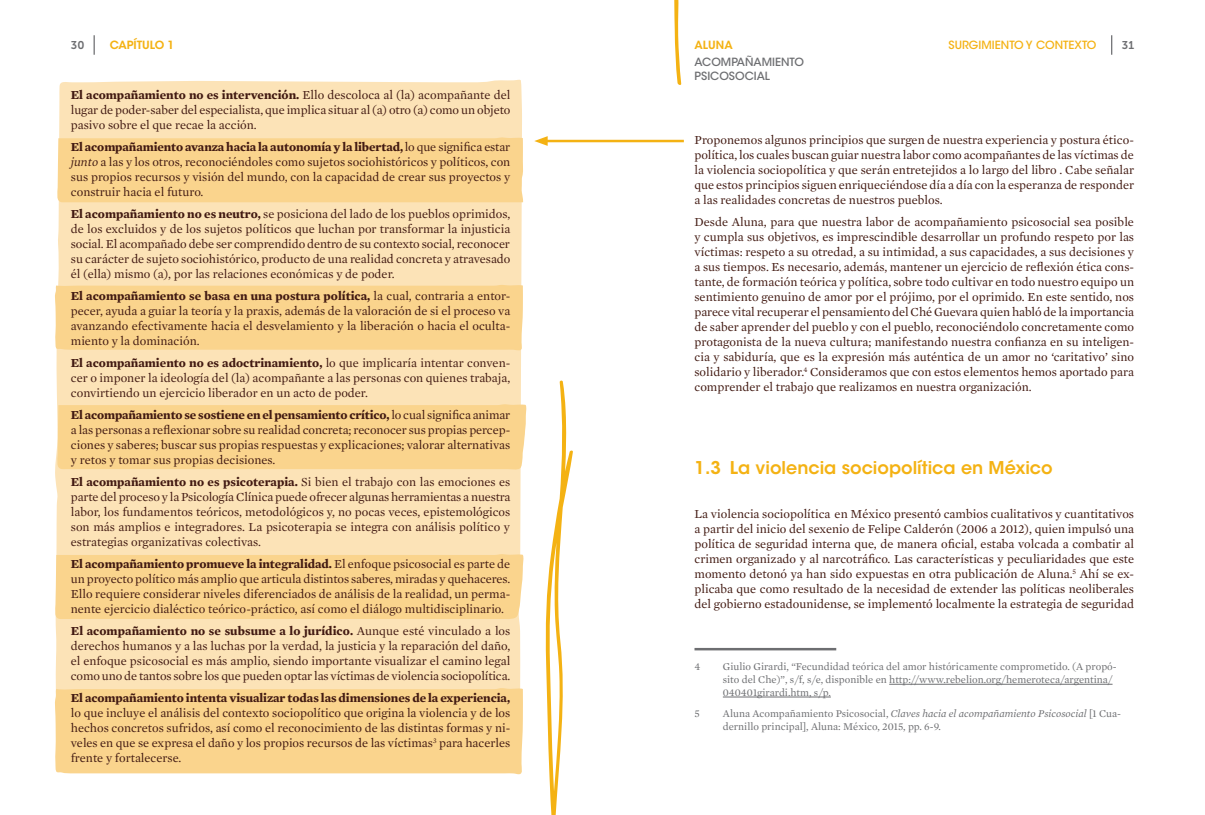
<style>
.page{position:relative;width:1205px;height:815px;background:#fff}
.page>*{position:absolute;margin:0;border:0;box-sizing:border-box;transform-origin:0 0}
.t1{font:600 17.5px "ITC Avant Garde Std";color:#f4b213}
.t2{font:12.5px/15px "Mercury Text G1";color:#421a12;text-align:justify}
.t3{font:700 12.5px "Mercury Text G1";letter-spacing:-.005em;color:#421a12}
.t4{font:500 11.25px/13.5px "ITC Avant Garde Std";color:#6d6e71}
.t5{font:500 11.25px "ITC Avant Garde Std";color:#f4b213}
.t6{font:600 11.25px "ITC Avant Garde Std";color:#f4b213}
.t7{font:11.25px "Museo Sans 700";color:#6d6e71}
.t8{font:10.62px/12.8px "Mercury Text G1";color:#6d6e71}
.s1{font-weight:700}
.s2{font-style:italic}
</style>
<div class="page">
<div style="left:55px;top:79px;width:467px;height:609px;background:#fce3b7"></div>
<div style="left:55px;top:137px;width:469px;height:65px;background:#fad48d"></div>
<div style="left:55px;top:284px;width:468px;height:67px;background:#fad48d"></div>
<div style="left:55px;top:688px;width:468px;height:86px;background:#fad48d"></div>
<div style="left:55px;top:404px;width:472px;height:66px;background:#fad48d"></div>
<div style="left:55px;top:554px;width:469px;height:66px;background:#fad48d"></div>
<svg style="left:94px;top:35px;width:1px;height:20px"></svg>
<svg style="left:1111px;top:35px;width:1px;height:20px"></svg>
<svg style="left:674px;top:0;width:7px;height:85px"></svg>
<hr style="left:694px;top:648px;width:142px;height:2px;background:#6d6e71">
<hr style="left:889px;top:684px;width:223px;height:1px;background:#6d6e71">
<hr style="left:723px;top:697px;width:108px;height:1px;background:#6d6e71">
<svg style="left:545px;top:380px;width:28px;height:435px"></svg>
<hr style="left:543px;top:140px;width:141px;height:2px;background:#f4b213">
<svg style="left:534px;top:136px;width:14px;height:10px"></svg>
<p class="t7" style="left:71px;top:38px;width:15px">30</p>
<p class="t6" style="left:110px;top:37px;width:66px">CAPÍTULO 1</p>
<p class="t5" style="left:948px;top:37px;width:149px">SURGIMIENTO Y CONTEXTO</p>
<p class="t7" style="left:1122px;top:38px;width:14px">31</p>
<p class="t6" style="left:694px;top:38px;width:40px">ALUNA</p>
<p class="t4" style="left:694px;top:55px;width:111px">ACOMPAÑAMIENTO<br>PSICOSOCIAL</p>
<p class="t2" style="left:71px;top:87px;width:441px"><span class="s1">El acompañamiento no es intervención.</span> Ello descoloca al (la) acompañante del lugar de poder-saber del especialista, que implica situar al (a) otro (a) como un objeto pasivo sobre el que recae la acción.</p>
<p class="t2" style="left:71px;top:139px;width:441px"><span class="s1">El acompañamiento avanza hacia la autonomía y la libertad,</span> lo que significa estar <span class="s2">junto</span> a las y los otros, reconociéndoles como sujetos sociohistóricos y políticos, con sus propios recursos y visión del mundo, con la capacidad de crear sus proyectos y construir hacia el futuro.</p>
<p class="t2" style="left:71px;top:206px;width:441px"><span class="s1">El acompañamiento no es neutro,</span> se posiciona del lado de los pueblos oprimidos, de los excluidos y de los sujetos políticos que luchan por transformar la injusticia social. El acompañado debe ser comprendido dentro de su contexto social, reconocer su carácter de sujeto sociohistórico, producto de una realidad concreta y atravesado él (ella) mismo (a), por las relaciones económicas y de poder.</p>
<p class="t2" style="left:71px;top:288px;width:441px"><span class="s1">El acompañamiento se basa en una postura política,</span> la cual, contraria a entor&shy;pecer, ayuda a guiar la teoría y la praxis, además de la valoración de si el proceso va avanzando efectivamente hacia el desvelamiento y la liberación o hacia el oculta&shy;miento y la dominación.</p>
<p class="t2" style="left:71px;top:355px;width:441px"><span class="s1">El acompañamiento no es adoctrinamiento,</span> lo que implicaría intentar conven&shy;cer o imponer la ideología del (la) acompañante a las personas con quienes trabaja, convirtiendo un ejercicio liberador en un acto de poder.</p>
<p class="t2" style="left:71px;top:408px;width:441px"><span class="s1">El acompañamiento se sostiene en el pensamiento crítico,</span> lo cual significa animar a las personas a reflexionar sobre su realidad concreta; reconocer sus propias percep&shy;ciones y saberes; buscar sus propias respuestas y explicaciones; valorar alternativas y retos y tomar sus propias decisiones.</p>
<p class="t2" style="left:71px;top:475px;width:441px"><span class="s1">El acompañamiento no es psicoterapia.</span> Si bien el trabajo con las emociones es parte del proceso y la Psicología Clínica puede ofrecer algunas herramientas a nuestra labor, los fundamentos teóricos, metodológicos y, no pocas veces, epistemológicos son más amplios e integradores. La psicoterapia se integra con análisis político y estrategias organizativas colectivas.</p>
<p class="t2" style="left:71px;top:557px;width:441px"><span class="s1">El acompañamiento promueve la integralidad.</span> El enfoque psicosocial es parte de un proyecto político más amplio que articula distintos saberes, miradas y quehaceres.<br>Ello requiere considerar niveles diferenciados de análisis de la realidad, un perma&shy;nente ejercicio dialéctico teórico-práctico, así como el diálogo multidisciplinario.</p>
<p class="t2" style="left:71px;top:624px;width:441px"><span class="s1">El acompañamiento no se subsume a lo jurídico.</span> Aunque esté vinculado a los derechos humanos y a las luchas por la verdad, la justicia y la reparación del daño, el enfoque psicosocial es más amplio, siendo importante visualizar el camino legal como uno de tantos sobre los que pueden optar las víctimas de violencia sociopolítica.</p>
<p class="t3" style="left:71px;top:691px;width:441px">El acompañamiento intenta visualizar todas las dimensiones de la experiencia,</p>
<p class="t2" style="left:71px;top:706px;width:441px">lo que incluye el análisis del contexto sociopolítico que origina la violencia y de los hechos concretos sufridos, así como el reconocimiento de las distintas formas y ni&shy;veles en que se expresa el daño y los propios recursos de las víctimas<sup>3</sup> para hacerles frente y fortalecerse.</p>
<p class="t2" style="left:694px;top:132px;width:441px">Proponemos algunos principios que surgen de nuestra experiencia y postura ético&shy;política, los cuales buscan guiar nuestra labor como acompañantes de las víctimas de la violencia sociopolítica y que serán entretejidos a lo largo del libro . Cabe señalar que estos principios siguen enriqueciéndose día a día con la esperanza de responder a las realidades concretas de nuestros pueblos.</p>
<p class="t2" style="left:694px;top:214px;width:441px">Desde Aluna, para que nuestra labor de acompañamiento psicosocial sea posible y cumpla sus objetivos, es imprescindible desarrollar un profundo respeto por las víctimas: respeto a su otredad, a su intimidad, a sus capacidades, a sus decisiones y a sus tiempos. Es necesario, además, mantener un ejercicio de reflexión ética cons&shy;tante, de formación teórica y política, sobre todo cultivar en todo nuestro equipo un sentimiento genuino de amor por el prójimo, por el oprimido. En este sentido, nos parece vital recuperar el pensamiento del Ché Guevara quien habló de la importancia de saber aprender del pueblo y con el pueblo, reconociéndolo concretamente como protagonista de la nueva cultura; manifestando nuestra confianza en su inteligen&shy;cia y sabiduría, que es la expresión más auténtica de un amor no ‘caritativo’ sino solidario y liberador.<sup>4</sup> Consideramos que con estos elementos hemos aportado para comprender el trabajo que realizamos en nuestra organización.</p>
<h1 class="t1" style="left:694px;top:457px;width:360px">1.3 La violencia sociopolítica en México</h1>
<p class="t2" style="left:694px;top:507px;width:441px">La violencia sociopolítica en México presentó cambios cualitativos y cuantitativos a partir del inicio del sexenio de Felipe Calderón (2006 a 2012), quien impulsó una política de seguridad interna que, de manera oficial, estaba volcada a combatir al crimen organizado y al narcotráfico. Las características y peculiaridades que este momento detonó ya han sido expuestas en otra publicación de Aluna.<sup>5</sup> Ahí se ex&shy;plicaba que como resultado de la necesidad de extender las políticas neoliberales del gobierno estadounidense, se implementó localmente la estrategia de seguridad</p>
<p class="t8" style="left:694px;top:661px;width:7px">4</p>
<p class="t8" style="left:723px;top:661px;width:395px">Giulio Girardi, “Fecundidad teórica del amor históricamente comprometido. (A propó&shy;sito del Che)”, s/f, s/e, disponible en http://www.rebelion.org/hemeroteca/argentina/<br>040401girardi.htm, s/p.</p>
<p class="t8" style="left:694px;top:707px;width:7px">5</p>
<p class="t8" style="left:723px;top:707px;width:400px">Aluna Acompañamiento Psicosocial, <span class="s2">Claves hacia el acompañamiento Psicosocial</span> [1 Cua&shy;dernillo principal], Aluna: México, 2015, pp. 6-9.</p>
</div>
